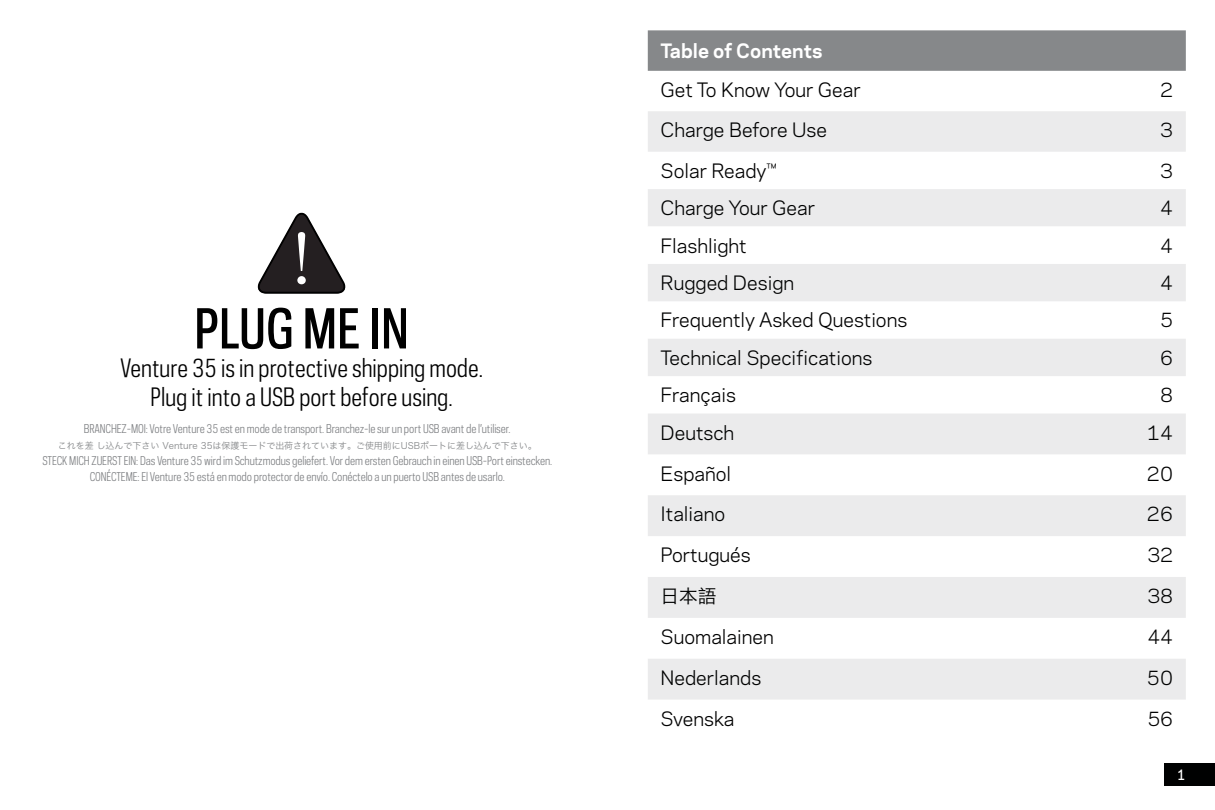
<style>
.page{position:relative;width:1215px;height:810px;background:#fff}
.page>*{position:absolute;margin:0;border:0;box-sizing:border-box;transform-origin:0 0}
.t1{font:500 51.52px "Galaxie Polaris Condensed";color:#000}
.t2{font:23.85px/28.6px "Galaxie Polaris Condensed";color:#000;text-align:center}
.t3{font:18.68px "Galaxie Polaris";color:#000101}
.t4{font:700 18.68px "Galaxie Polaris";color:#fff}
.t5{font:18.68px "Hiragino Sans GB W3";color:#000101}
.t6{font:500 13.5px "Galaxie Polaris Condensed";color:#fff}
.t7{font:11.47px/16px "Galaxie Polaris Condensed";letter-spacing:-.01em;color:#808285;text-align:center}
.t8{font:9px "Hiragino Sans GB W3";color:#86888a}
</style>
<div class="page">
<div style="left:1164px;top:763px;width:51px;height:22px;background:#000101"></div>
<div style="left:648px;top:30px;width:538px;height:41px;background:#86888a"></div>
<svg style="left:648px;top:111px;width:538px;height:589px;fill:#ebebec"></svg>
<svg style="left:648px;top:227px;width:538px;height:37px"></svg>
<svg style="left:257px;top:212px;width:89px;height:82px"></svg>
<h1 class="t1" style="left:194px;top:294px;width:216px">PLUG ME IN</h1>
<h2 class="t2" style="left:120px;top:353px;width:364px">Venture 35 is in protective shipping mode.<br>Plug it into a USB port before using.</h2>
<p class="t7" style="left:84px;top:421px;width:428px">BRANCHEZ-MOI: Votre Venture 35 est en mode de transport. Branchez-le sur un port USB avant de l’utiliser.</p>
<p class="t8" style="left:58px;top:440px;width:480px">これを差 し込んで下さい Venture 35は保護モードで出荷されています。ご使用前にUSBポートに差し込んで下さい。</p>
<p class="t7" style="left:42px;top:452px;width:511px">STECK MICH ZUERST EIN: Das Venture 35 wird im Schutzmodus geliefert. Vor dem ersten Gebrauch in einen USB-Port einstecken.<br>CONÉCTEME: El Venture 35 está en modo protector de envío. Conéctelo a un puerto USB antes de usarlo.</p>
<h3 class="t4" style="left:661px;top:37px;width:163px">Table of Contents</h3>
<h3 class="t3" style="left:661px;top:76px;width:202px">Get To Know Your Gear</h3>
<h3 class="t3" style="left:1160px;top:76px;width:15px">2</h3>
<h3 class="t3" style="left:661px;top:116px;width:168px">Charge Before Use</h3>
<h3 class="t3" style="left:1160px;top:116px;width:15px">3</h3>
<h3 class="t3" style="left:661px;top:157px;width:118px">Solar Ready™</h3>
<h3 class="t3" style="left:1160px;top:157px;width:15px">3</h3>
<h3 class="t3" style="left:661px;top:194px;width:156px">Charge Your Gear</h3>
<h3 class="t3" style="left:1160px;top:194px;width:15px">4</h3>
<h3 class="t3" style="left:661px;top:231px;width:88px">Flashlight</h3>
<h3 class="t3" style="left:1160px;top:231px;width:15px">4</h3>
<h3 class="t3" style="left:661px;top:269px;width:135px">Rugged Design</h3>
<h3 class="t3" style="left:1160px;top:269px;width:15px">4</h3>
<h3 class="t3" style="left:661px;top:306px;width:248px">Frequently Asked Questions</h3>
<h3 class="t3" style="left:1160px;top:306px;width:15px">5</h3>
<h3 class="t3" style="left:661px;top:344px;width:213px">Technical Specifications</h3>
<h3 class="t3" style="left:1160px;top:344px;width:15px">6</h3>
<h3 class="t3" style="left:661px;top:381px;width:77px">Français</h3>
<h3 class="t3" style="left:1160px;top:381px;width:15px">8</h3>
<h3 class="t3" style="left:661px;top:418px;width:75px">Deutsch</h3>
<h3 class="t3" style="left:1147px;top:418px;width:28px">14</h3>
<h3 class="t3" style="left:661px;top:459px;width:72px">Español</h3>
<h3 class="t3" style="left:1147px;top:459px;width:28px">20</h3>
<h3 class="t3" style="left:661px;top:500px;width:66px">Italiano</h3>
<h3 class="t3" style="left:1147px;top:500px;width:28px">26</h3>
<h3 class="t3" style="left:661px;top:541px;width:92px">Portugués</h3>
<h3 class="t3" style="left:1148px;top:541px;width:27px">32</h3>
<h3 class="t5" style="left:661px;top:584px;width:57px">日本語</h3>
<h3 class="t3" style="left:1148px;top:582px;width:27px">38</h3>
<h3 class="t3" style="left:661px;top:623px;width:115px">Suomalainen</h3>
<h3 class="t3" style="left:1148px;top:623px;width:27px">44</h3>
<h3 class="t3" style="left:661px;top:664px;width:102px">Nederlands</h3>
<h3 class="t3" style="left:1147px;top:664px;width:28px">50</h3>
<h3 class="t3" style="left:661px;top:705px;width:75px">Svenska</h3>
<h3 class="t3" style="left:1148px;top:705px;width:27px">56</h3>
<p class="t6" style="left:1178px;top:765px;width:9px">1</p>
</div>
